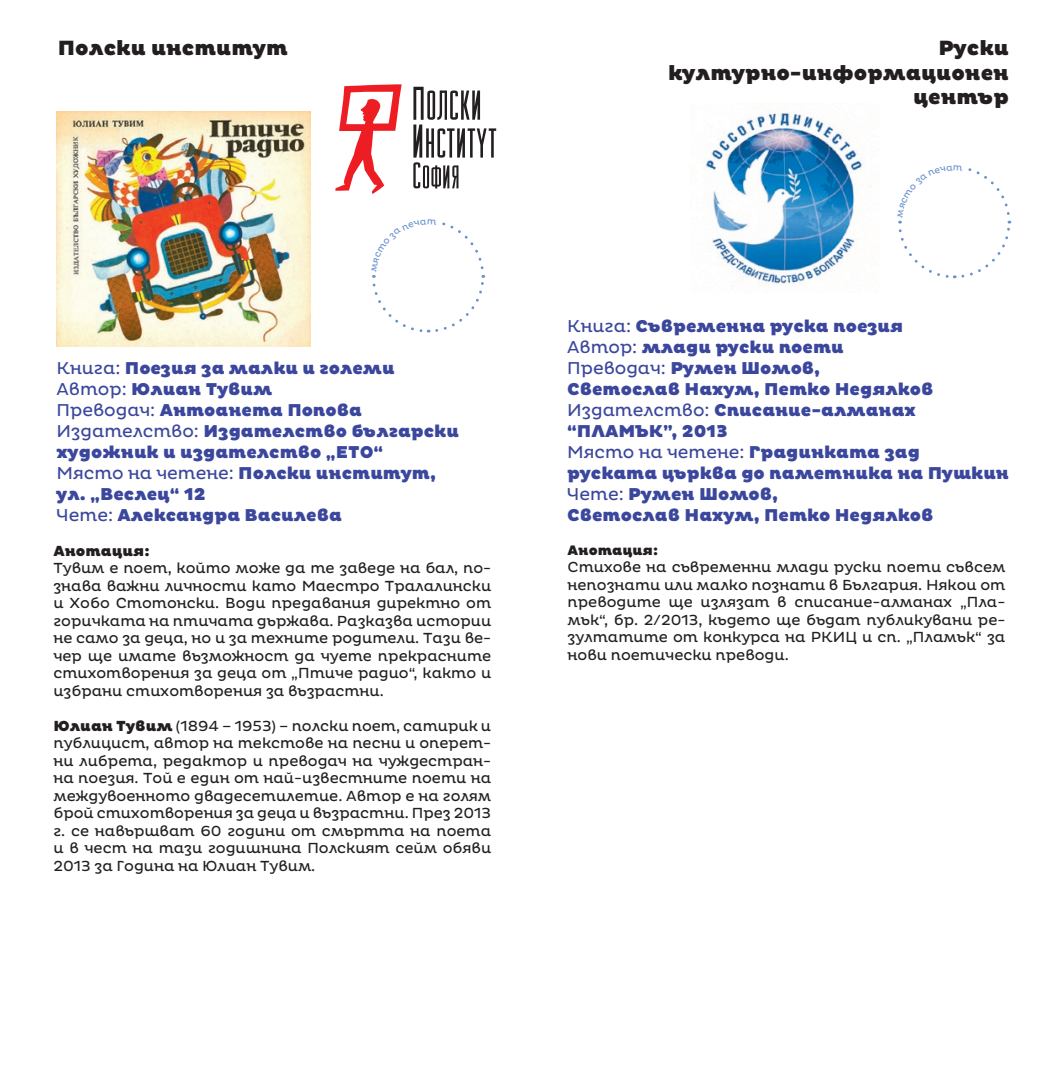
<style>
.page{position:relative;width:1052px;height:1072px;background:#fff}
.page>*{position:absolute;margin:0;border:0;box-sizing:border-box;transform-origin:0 0}
.t1{font:21px/24.5px "Pluto Black Bulgarian";color:#231f20;text-align:right}
.t2{font:17.5px/21px "Pluto Black Bulgarian";color:#3b479d}
.t3{font:17.5px "Pluto Regular Bulgarian";color:#3b479d}
.t4{font:14.88px/17.5px "Pluto Regular Bulgarian";color:#231f20;text-align:justify}
.t5{font:14.88px "Pluto Black Bulgarian";color:#231f20}
.t6{font:14px "Pluto Black Bulgarian";color:#231f20}
.s1{font-family:"Pluto Regular Bulgarian"}
.s2{font-family:"Pluto Black Bulgarian"}
</style>
<div class="page">
<img style="left:705px;top:110px;width:175px;height:175px">
<svg style="left:335px;top:84px;width:66px;height:110px"></svg>
<svg style="left:413px;top:87px;width:83px;height:101px"></svg>
<img style="left:56px;top:112px;width:254px;height:234px">
<svg style="left:372px;top:222px;width:113px;height:111px"></svg>
<svg style="left:898px;top:168px;width:113px;height:111px"></svg>
<h1 class="t1" style="left:58px;top:37px;width:232px">Полски институт</h1>
<h1 class="t1" style="left:668px;top:37px;width:342px">Руски културно-информационен център</h1>
<p class="t2" style="left:57px;top:358px;width:404px"><span class="s1">Книга:</span> Поезия за малки и големи<br><span class="s1">Автор:</span> Юлиaн Тувим<br><span class="s1">Преводач:</span> Антоанета Попова<br><span class="s1">Издателство:</span> Издателство български художник и издателство „ЕТО“<br><span class="s1">Място на четене:</span> Полски институт, ул. „Веслец“ 12<br><span class="s1">Чете:</span> Александра Василева</p>
<p class="t5" style="left:53px;top:542px;width:98px">Анотация:</p>
<p class="t4" style="left:53px;top:559px;width:439px">Тувим е поет, който може да те заведе на бал, по&shy;знава важни личности като Маестро Тралалински и Хобо Стотонски. Води предавания директно от горичката на птичата държава. Разказва истории не само за деца, но и за техните родители. Тази ве&shy;чер ще имате възможност да чуете прекрасните стихотворения за деца от „Птиче радио“, както и избрани стихотворения за възрастни.</p>
<p class="t4" style="left:53px;top:717px;width:439px"><span class="s2">Юлиан Тувим</span> (1894 – 1953) – полски поет, сатирик и публицист, автор на текстове на песни и оперет&shy;ни либрета, редактор и преводач на чуждестран&shy;на поезия. Той е един от най-известните поети на междувоенното двадесетилетие. Автор е на голям брой стихотворения за деца и възрастни. През 2013 г. се навършват 60 години от смъртта на поета и в чест на тази годишнина Полският сейм обяви 2013 за Година на Юлиан Тувим.</p>
<p class="t2" style="left:567px;top:316px;width:368px"><span class="s1">Книга:</span> Съвременна руска поезия<br><span class="s1">Автор:</span> млади руски поети<br><span class="s1">Преводач:</span> Румен Шомов,<br>Светослав Нахум, Петко Недялков<br><span class="s1">Издателство:</span> Списание-алманах “ПЛАМЪК”, 2013</p>
<p class="t3" style="left:567px;top:442px;width:354px">Място на четене: <span class="s2">Градинката зад</span></p>
<p class="t2" style="left:567px;top:463px;width:443px">руската църква до паметника на Пушкин<br><span class="s1">Чете:</span> Румен Шомов,<br>Светослав Нахум, Петко Недялков</p>
<p class="t6" style="left:567px;top:542px;width:92px">Анотация:</p>
<p class="t4" style="left:567px;top:559px;width:439px">Стихове на съвременни млади руски поети съвсем непознати или малко познати в България. Някои от преводите ще излязат в списание-алманах „Пла&shy;мък“, бр. 2/2013, където ще бъдат публикувани ре&shy;зултатите от конкурса на РКИЦ и сп. „Пламък“ за нови поетически преводи.</p>
</div>
